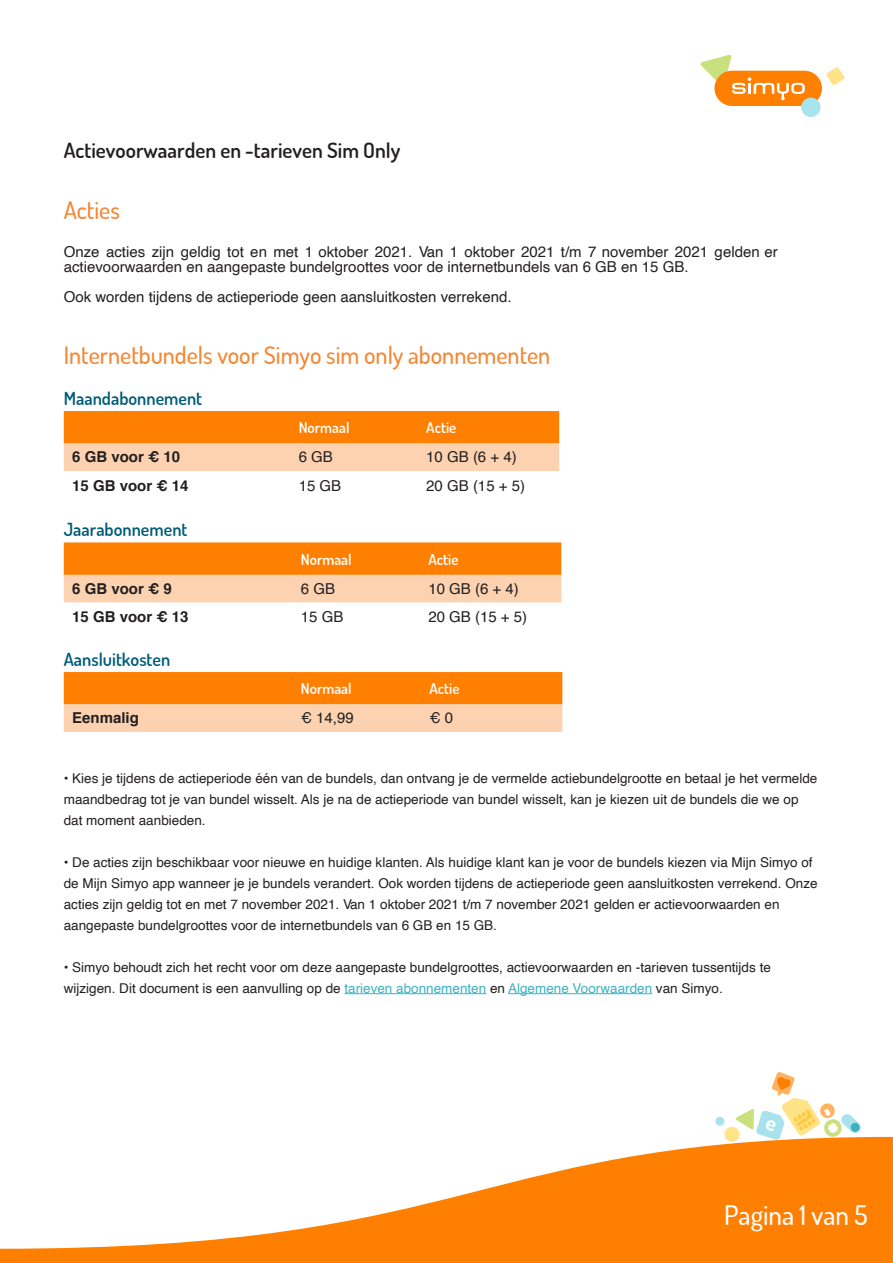
<style>
.page{position:relative;width:893px;height:1263px;background:#fff}
.page>*{position:absolute;margin:0;border:0;box-sizing:border-box;transform-origin:0 0}
.t1{font:500 27px "Simyo";color:#fff}
.t2{font:500 24px "Simyo";color:#f58632}
.t3{font:600 21px "Simyo";color:#231f20}
.t4{font:600 18px "Simyo";color:#005d77}
.t5{font:15px/15px "Helvetica";color:#231f20}
.t6{font:700 15px "Helvetica";color:#231f20}
.t7{font:600 15px "Simyo";color:#fff}
.t8{font:13.5px/21px "Helvetica";color:#231f20}
.s1{color:#3fb1c0}
</style>
<div class="page">
<svg style="left:0;top:1137px;width:893px;height:126px;fill:#ff7f00"></svg>
<svg style="left:735px;top:1072px;width:126px;height:68px"></svg>
<div style="left:725px;top:1127px;width:14px;height:15px;background:#ffe387;border-radius:50%"></div>
<div style="left:715px;top:1117px;width:9px;height:9px;background:#a8e3ed;border-radius:50%"></div>
<svg style="left:826px;top:67px;width:19px;height:18px"></svg>
<div style="left:714px;top:71px;width:108px;height:35px;background:#ff7f00;border-radius:18px"></div>
<svg style="left:700px;top:54px;width:105px;height:46px"></svg>
<div style="left:801px;top:98px;width:19px;height:19px;background:#a8e4ec;border-radius:50%"></div>
<svg style="left:64px;top:411px;width:495px;height:60px;background:#fda552"></svg>
<svg style="left:64px;top:542px;width:497px;height:60px;background:#fda551"></svg>
<svg style="left:64px;top:672px;width:498px;height:60px;background:#fda552"></svg>
<hr style="left:344px;top:993px;width:142px;height:1px;background:#3fb1c0">
<hr style="left:508px;top:993px;width:144px;height:1px;background:#3fb1c0">
<p class="t3" style="left:64px;top:136px;width:338px">Actievoorwaarden en -tarieven Sim Only</p>
<p class="t2" style="left:64px;top:195px;width:58px">Acties</p>
<p class="t5" style="left:64px;top:245px;width:715px">Onze acties zijn geldig tot en met 1 oktober 2021. Van 1 oktober 2021 t/m 7 november 2021 gelden er actievoorwaarden en aangepaste bundelgroottes voor de internetbundels van 6 GB en 15 GB.</p>
<p class="t5" style="left:64px;top:290px;width:449px">Ook worden tijdens de actieperiode geen aansluitkosten verrekend.</p>
<p class="t2" style="left:64px;top:339px;width:488px">Internetbundels voor Simyo sim only abonnementen</p>
<p class="t4" style="left:64px;top:387px;width:140px">Maandabonnement</p>
<p class="t7" style="left:299px;top:418px;width:52px">Normaal</p>
<p class="t7" style="left:426px;top:418px;width:32px">Actie</p>
<p class="t6" style="left:72px;top:445px;width:109px">6 GB voor € 10</p>
<p class="t5" style="left:299px;top:450px;width:36px">6 GB</p>
<p class="t5" style="left:426px;top:450px;width:92px">10 GB (6 + 4)</p>
<p class="t6" style="left:72px;top:473px;width:118px">15 GB voor € 14</p>
<p class="t5" style="left:299px;top:478px;width:44px">15 GB</p>
<p class="t5" style="left:426px;top:478px;width:100px">20 GB (15 + 5)</p>
<p class="t4" style="left:64px;top:518px;width:125px">Jaarabonnement</p>
<p class="t7" style="left:301px;top:549px;width:52px">Normaal</p>
<p class="t7" style="left:428px;top:549px;width:32px">Actie</p>
<p class="t6" style="left:72px;top:576px;width:101px">6 GB voor € 9</p>
<p class="t5" style="left:301px;top:581px;width:36px">6 GB</p>
<p class="t5" style="left:428px;top:581px;width:92px">10 GB (6 + 4)</p>
<p class="t6" style="left:72px;top:605px;width:118px">15 GB voor € 13</p>
<p class="t5" style="left:301px;top:610px;width:44px">15 GB</p>
<p class="t5" style="left:428px;top:610px;width:100px">20 GB (15 + 5)</p>
<p class="t4" style="left:64px;top:648px;width:108px">Aansluitkosten</p>
<p class="t7" style="left:301px;top:679px;width:52px">Normaal</p>
<p class="t7" style="left:429px;top:679px;width:32px">Actie</p>
<p class="t6" style="left:72px;top:706px;width:68px">Eenmalig</p>
<p class="t5" style="left:301px;top:711px;width:54px">€ 14,99</p>
<p class="t5" style="left:429px;top:711px;width:25px">€ 0</p>
<p class="t8" style="left:64px;top:768px;width:755px">• Kies je tijdens de actieperiode één van de bundels, dan ontvang je de vermelde actiebundelgrootte en betaal je het vermelde maandbedrag tot je van bundel wisselt. Als je na de actieperiode van bundel wisselt, kan je kiezen uit de bundels die we op dat moment aanbieden.</p>
<p class="t8" style="left:64px;top:852px;width:755px">• De acties zijn beschikbaar voor nieuwe en huidige klanten. Als huidige klant kan je voor de bundels kiezen via Mijn Simyo of de Mijn Simyo app wanneer je je bundels verandert. Ook worden tijdens de actieperiode geen aansluitkosten verrekend. Onze acties zijn geldig tot en met 7 november 2021. Van 1 oktober 2021 t/m 7 november 2021 gelden er actievoorwaarden en aangepaste bundelgroottes voor de internetbundels van 6 GB en 15 GB.</p>
<p class="t8" style="left:64px;top:957px;width:709px">• Simyo behoudt zich het recht voor om deze aangepaste bundelgroottes, actievoorwaarden en -tarieven tussentijds te wijzigen. Dit document is een aanvulling op de <span class="s1">tarieven abonnementen</span> en <span class="s1">Algemene Voorwaarden</span> van Simyo.</p>
<h1 class="t1" style="left:724px;top:1197px;width:145px">Pagina 1 van 5</h1>
</div>
